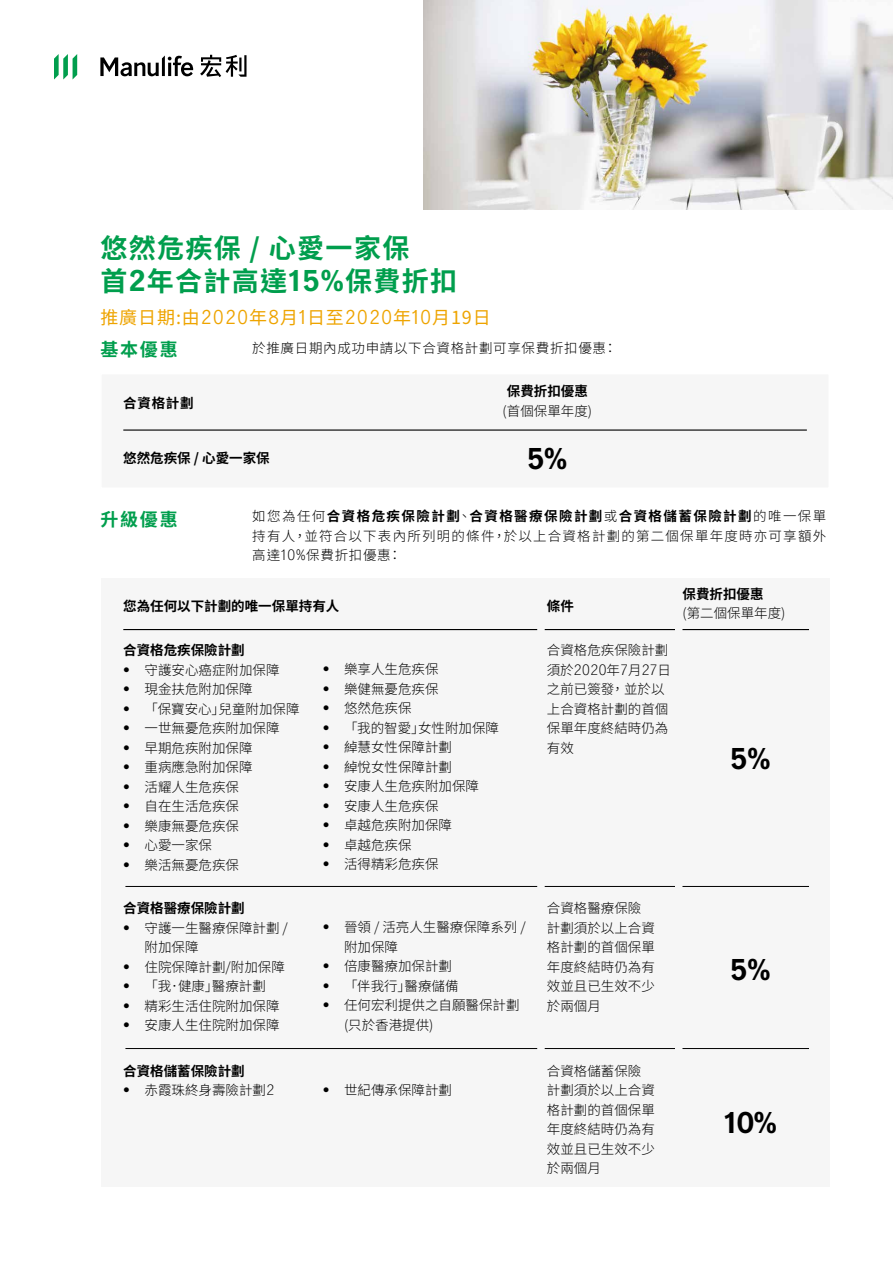
<style>
.page{position:relative;width:893px;height:1263px;background:#fff}
.page>*{position:absolute;margin:0;border:0;box-sizing:border-box;transform-origin:0 0}
.t1{font:700 27px/33px "Noto Sans CJ Ktc";letter-spacing:.05em;color:#009e4d}
.t2{font:700 27px "Manulife JH Sans";color:#000}
.t3{font:18px/32px "Noto Sans CJ Ktc";letter-spacing:.05em;color:#eea400}
.t4{font:700 18px "Noto Sans CJ Ktc";color:#009e4d}
.t5{font:300 13.5px/19.5px "Noto Sans CJ Ktc";color:#000}
.t6{font:700 13.5px "Noto Sans CJ Ktc";color:#000}
.t7{font:300 13.5px "Noto Sans CJ Ktc";letter-spacing:.05em;color:#000}
.t8{font:300 13.5px "Manulife JH Sans";letter-spacing:-.01em;color:#000}
.s1{font-family:"Manulife JH Sans"}
.s2{font-weight:700;color:#009e4d}
.s3{font-weight:700}
.s4{font-family:"Noto Sans CJ Ktc"}
</style>
<div class="page">
<div style="left:101px;top:578px;width:728px;height:608px;background:#f6f6f6"></div>
<hr style="left:125px;top:886px;width:684px;height:1px;background:#000">
<hr style="left:125px;top:1048px;width:684px;height:1px;background:#000">
<svg style="left:54px;top:54px;width:23px;height:26px"></svg>
<svg style="left:100px;top:56px;width:93px;height:20px"></svg>
<svg style="left:200px;top:55px;width:47px;height:22px"></svg>
<hr style="left:123px;top:629px;width:686px;height:1px;background:#000">
<div style="left:537px;top:615px;width:8px;height:521px;background:#f6f6f6"></div>
<div style="left:675px;top:620px;width:7px;height:516px;background:#f6f6f6"></div>
<img style="left:423px;top:0;width:470px;height:210px">
<div style="left:100px;top:373px;width:730px;height:116px;background:#f6f6f6"></div>
<hr style="left:123px;top:429px;width:684px;height:2px;background:#000">
<h1 class="t1" style="left:100px;top:232px;width:358px">悠然危疾保 / 心愛一家保首<span class="s1">2</span>年合計高達<span class="s1">15%</span>保費折扣</h1>
<h2 class="t3" style="left:100px;top:302px;width:392px">推廣日期:由<span class="s1">2020</span>年<span class="s1">8</span>月<span class="s1">1</span>日至<span class="s1">2020</span>年<span class="s1">10</span>月19日<span class="s2">基本優惠</span></h2>
<p class="t7" style="left:252px;top:341px;width:366px">於推廣日期內成功申請以下合資格計劃可享保費折扣優惠：</p>
<p class="t6" style="left:123px;top:395px;width:72px">合資格計劃</p>
<p class="t6" style="left:123px;top:450px;width:148px">悠然危疾保 / 心愛一家保</p>
<p class="t6" style="left:507px;top:384px;width:82px">保費折扣優惠</p>
<p class="t5" style="left:503px;top:401px;width:91px">(首個保單年度)</p>
<h1 class="t2" style="left:527px;top:439px;width:41px">5%</h1>
<h2 class="t4" style="left:100px;top:509px;width:79px">升級優惠</h2>
<p class="t5" style="left:252px;top:507px;width:576px;text-align:justify">如您為任何<span class="s3">合資格危疾保險計劃</span>、<span class="s3">合資格醫療保險計劃</span>或<span class="s3">合資格儲蓄保險計劃</span>的唯一保單持有人，並符合以下表內所列明的條件，於以上合資格計劃的第二個保單年度時亦可享額外高達<span class="s1">10%</span>保費折扣優惠：</p>
<p class="t6" style="left:123px;top:598px;width:217px">您為任何以下計劃的唯一保單持有人</p>
<p class="t6" style="left:123px;top:643px;width:123px">合資格危疾保險計劃</p>
<p class="t5" style="left:123px;top:660px;width:158px"><span class="s1">•</span> 守護安心癌症附加保障</p>
<p class="t5" style="left:123px;top:680px;width:131px"><span class="s1">•</span> 現金扶危附加保障</p>
<p class="t5" style="left:123px;top:699px;width:178px"><span class="s1">•</span> 「保寶安心」兒童附加保障</p>
<p class="t5" style="left:123px;top:719px;width:158px"><span class="s1">•</span> 一世無憂危疾附加保障</p>
<p class="t5" style="left:123px;top:738px;width:131px"><span class="s1">•</span> 早期危疾附加保障</p>
<p class="t5" style="left:123px;top:758px;width:131px"><span class="s1">•</span> 重病應急附加保障</p>
<p class="t5" style="left:123px;top:777px;width:117px"><span class="s1">•</span> 活耀人生危疾保</p>
<p class="t5" style="left:123px;top:797px;width:117px"><span class="s1">•</span> 自在生活危疾保</p>
<p class="t5" style="left:123px;top:816px;width:117px"><span class="s1">•</span> 樂康無憂危疾保</p>
<p class="t5" style="left:123px;top:836px;width:90px"><span class="s1">•</span> 心愛一家保</p>
<p class="t5" style="left:123px;top:855px;width:117px"><span class="s1">•</span> 樂活無憂危疾保</p>
<p class="t6" style="left:123px;top:901px;width:123px">合資格醫療保險計劃</p>
<p class="t5" style="left:145px;top:918px;width:145px;text-indent:-21px"><span class="s1">•</span> 守護一生醫療保障計劃 /附加保障</p>
<p class="t5" style="left:123px;top:957px;width:163px"><span class="s1">•</span> 住院保障計劃/附加保障</p>
<p class="t5" style="left:123px;top:977px;width:144px"><span class="s1">•</span> 「我．健康」醫療計劃</p>
<p class="t5" style="left:123px;top:996px;width:158px"><span class="s1">•</span> 精彩生活住院附加保障</p>
<p class="t5" style="left:123px;top:1016px;width:158px"><span class="s1">•</span> 安康人生住院附加保障</p>
<p class="t6" style="left:123px;top:1063px;width:123px">合資格儲蓄保險計劃</p>
<p class="t5" style="left:123px;top:1080px;width:153px"><span class="s1">•</span> 赤霞珠終身壽險計劃<span class="s1">2</span></p>
<p class="t5" style="left:323px;top:660px;width:117px"><span class="s1">•</span> 樂享人生危疾保</p>
<p class="t5" style="left:323px;top:679px;width:117px"><span class="s1">•</span> 樂健無憂危疾保</p>
<p class="t5" style="left:323px;top:699px;width:90px"><span class="s1">•</span> 悠然危疾保</p>
<p class="t5" style="left:323px;top:718px;width:178px"><span class="s1">•</span> 「我的智愛」女性附加保障</p>
<p class="t5" style="left:323px;top:738px;width:131px"><span class="s1">•</span> 綽慧女性保障計劃</p>
<p class="t5" style="left:323px;top:757px;width:131px"><span class="s1">•</span> 綽悅女性保障計劃</p>
<p class="t5" style="left:323px;top:777px;width:158px"><span class="s1">•</span> 安康人生危疾附加保障</p>
<p class="t5" style="left:323px;top:796px;width:117px"><span class="s1">•</span> 安康人生危疾保</p>
<p class="t5" style="left:323px;top:816px;width:131px"><span class="s1">•</span> 卓越危疾附加保障</p>
<p class="t5" style="left:323px;top:835px;width:90px"><span class="s1">•</span> 卓越危疾保</p>
<p class="t5" style="left:323px;top:855px;width:117px"><span class="s1">•</span> 活得精彩危疾保</p>
<p class="t5" style="left:344px;top:918px;width:183px;text-indent:-21px"><span class="s1">•</span> 晉領 / 活亮人生醫療保障系列 /附加保障</p>
<p class="t5" style="left:323px;top:957px;width:131px"><span class="s1">•</span> 倍康醫療加保計劃</p>
<p class="t5" style="left:323px;top:976px;width:137px"><span class="s1">•</span> 「伴我行」醫療儲備</p>
<p class="t5" style="left:344px;top:996px;width:177px;text-indent:-21px"><span class="s1">•</span> 任何宏利提供之自願醫保計劃(只於香港提供)</p>
<p class="t5" style="left:323px;top:1081px;width:131px"><span class="s1">•</span> 世紀傳承保障計劃</p>
<p class="t6" style="left:547px;top:598px;width:28px">條件</p>
<p class="t5" style="left:547px;top:641px;width:123px">合資格危疾保險計劃</p>
<p class="t8" style="left:547px;top:660px;width:126px"><span class="s4">須於</span>2020<span class="s4">年</span>7<span class="s4">月</span>27<span class="s4">日</span></p>
<p class="t5" style="left:547px;top:680px;width:123px">之前已簽發， 並於以上合資格計劃的首個保單年度終結時仍為有效</p>
<p class="t6" style="left:682px;top:586px;width:82px">保費折扣優惠</p>
<p class="t5" style="left:682px;top:604px;width:105px">(第二個保單年度)</p>
<h1 class="t2" style="left:731px;top:739px;width:41px">5%</h1>
<p class="t5" style="left:547px;top:899px;width:109px">合資格醫療保險計劃須於以上合資格計劃的首個保單年度終結時仍為有效並且已生效不少於兩個月</p>
<p class="t5" style="left:547px;top:1061px;width:109px">合資格儲蓄保險計劃須於以上合資格計劃的首個保單年度終結時仍為有效並且已生效不少於兩個月</p>
<h1 class="t2" style="left:731px;top:950px;width:41px">5%</h1>
<h1 class="t2" style="left:724px;top:1103px;width:54px">10%</h1>
</div>
